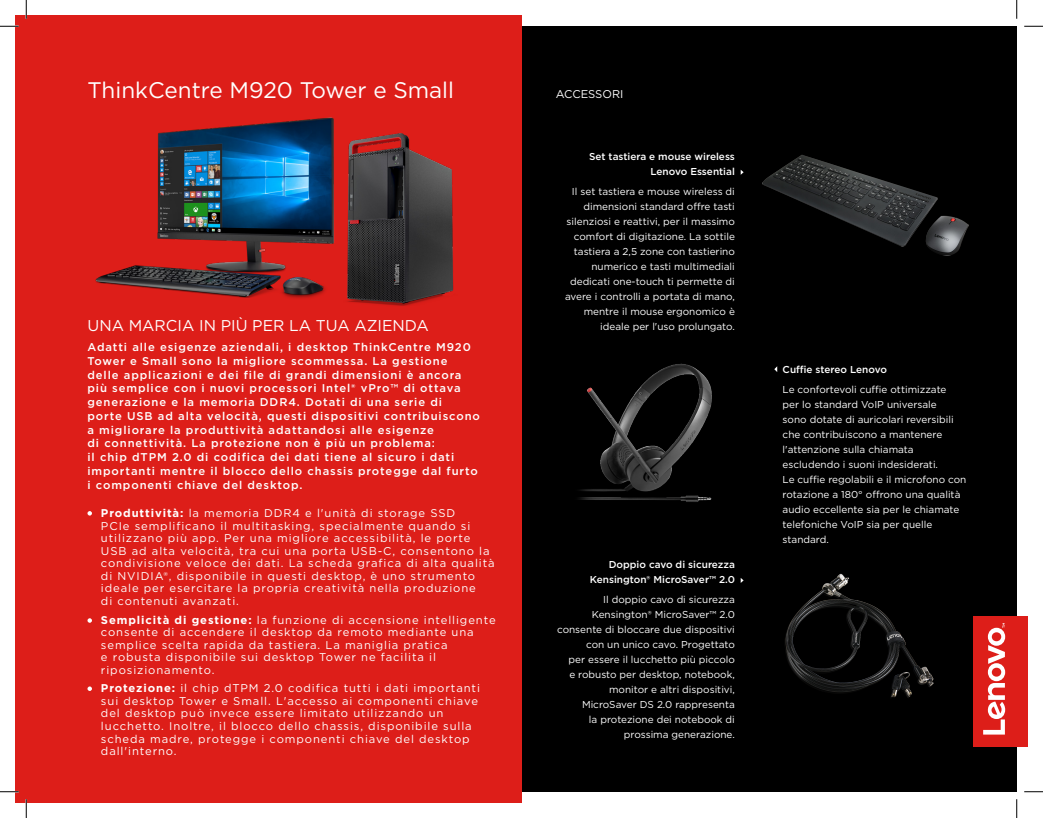
<style>
.page{position:relative;width:1043px;height:818px;background:#fff}
.page>*{position:absolute;margin:0;border:0;box-sizing:border-box;transform-origin:0 0}
.t1{font:22.5px "Gotham";color:#fff}
.t2{font:15.62px "Gotham";color:#fff}
.t3{font:11.25px/12.5px "Gotham";letter-spacing:.08em;color:#fff}
.t4{font:500 11.25px/13.8px "Gotham";letter-spacing:.08em;color:#fff}
.t5{font:11.25px "Gotham";color:#fff}
.t6{font:10px/15px "Gotham";color:#fff;text-align:right}
.t7{font:500 10px/15px "Gotham";color:#fff;text-align:right}
.s1{font-weight:700}
</style>
<div class="page">
<div style="left:521px;top:26px;width:495px;height:765px;background:#000"></div>
<div style="left:15px;top:15px;width:506px;height:787px;background:#dd1e19"></div>
<div style="left:973px;top:616px;width:54px;height:130px;background:#dd1e19"></div>
<svg style="left:983px;top:623px;width:22px;height:111px"></svg>
<svg style="left:87px;top:511px;width:5px;height:4px"></svg>
<svg style="left:87px;top:618px;width:5px;height:4px"></svg>
<svg style="left:87px;top:686px;width:5px;height:5px"></svg>
<img style="left:95px;top:117px;width:239px;height:181px">
<svg style="left:774px;top:366px;width:3px;height:6px"></svg>
<img style="left:762px;top:155px;width:207px;height:101px">
<img style="left:785px;top:573px;width:149px;height:125px">
<svg style="left:740px;top:170px;width:3px;height:5px"></svg>
<svg style="left:740px;top:578px;width:3px;height:5px"></svg>
<img style="left:579px;top:363px;width:133px;height:139px">
<img style="left:347px;top:133px;width:107px;height:173px">
<svg style="left:0;top:25px;width:19px;height:2px"></svg>
<svg style="left:1024px;top:25px;width:18px;height:2px"></svg>
<svg style="left:0;top:790px;width:19px;height:2px"></svg>
<svg style="left:1024px;top:791px;width:18px;height:1px"></svg>
<svg style="left:25px;top:0;width:2px;height:19px"></svg>
<svg style="left:25px;top:799px;width:2px;height:19px"></svg>
<svg style="left:1016px;top:0;width:1px;height:19px"></svg>
<svg style="left:1016px;top:799px;width:1px;height:19px"></svg>
<p class="t1" style="left:87px;top:76px;width:368px">ThinkCentre M920 Tower e Small</p>
<p class="t5" style="left:556px;top:87px;width:69px">ACCESSORI</p>
<p class="t2" style="left:87px;top:315px;width:343px">UNA MARCIA IN PIÙ PER LA TUA AZIENDA</p>
<p class="t4" style="left:87px;top:340px;width:394px">Adatti alle esigenze aziendali, i desktop ThinkCentre M920<br>Tower e Small sono la migliore scommessa. La gestione delle applicazioni e dei file di grandi dimensioni è ancora più semplice con i nuovi processori Intel® vPro™ di ottava generazione e la memoria DDR4. Dotati di una serie di<br>porte USB ad alta velocità, questi dispositivi contribuiscono a migliorare la produttività adattandosi alle esigenze<br>di connettività. La protezione non è più un problema:<br>il chip dTPM 2.0 di codifica dei dati tiene al sicuro i dati importanti mentre il blocco dello chassis protegge dal furto i componenti chiave del desktop.</p>
<p class="t3" style="left:101px;top:507px;width:395px"><span class="s1">Produttività:</span> la memoria DDR4 e l'unità di storage SSD<br>PCIe semplificano il multitasking, specialmente quando si utilizzano più app. Per una migliore accessibilità, le porte USB ad alta velocità, tra cui una porta USB-C, consentono la condivisione veloce dei dati. La scheda grafica di alta qualità di NVIDIA®, disponibile in questi desktop, è uno strumento ideale per esercitare la propria creatività nella produzione<br>di contenuti avanzati.</p>
<p class="t3" style="left:101px;top:613px;width:396px"><span class="s1">Semplicità di gestione:</span> la funzione di accensione intelligente consente di accendere il desktop da remoto mediante una semplice scelta rapida da tastiera. La maniglia pratica<br>e robusta disponibile sui desktop Tower ne facilita il riposizionamento.</p>
<p class="t3" style="left:101px;top:682px;width:380px"><span class="s1">Protezione:</span> il chip dTPM 2.0 codifica tutti i dati importanti sui desktop Tower e Small. L'accesso ai componenti chiave del desktop può invece essere limitato utilizzando un lucchetto. Inoltre, il blocco dello chassis, disponibile sulla scheda madre, protegge i componenti chiave del desktop dall'interno.</p>
<p class="t7" style="left:589px;top:149px;width:147px">Set tastiera e mouse wireless<br>Lenovo Essential</p>
<p class="t6" style="left:565px;top:183px;width:171px">Il set tastiera e mouse wireless di dimensioni standard offre tasti silenziosi e reattivi, per il massimo comfort di digitazione. La sottile tastiera a 2,5 zone con tastierino numerico e tasti multimediali dedicati one-touch ti permette di avere i controlli a portata di mano, mentre il mouse ergonomico è ideale per l'uso prolungato.</p>
<p class="t7" style="left:590px;top:557px;width:146px">Doppio cavo di sicurezza<br>Kensington® MicroSaver™ 2.0</p>
<p class="t6" style="left:557px;top:592px;width:179px">Il doppio cavo di sicurezza<br>Kensington® MicroSaver™ 2.0 consente di bloccare due dispositivi con un unico cavo. Progettato<br>per essere il lucchetto più piccolo<br>e robusto per desktop, notebook, monitor e altri dispositivi,<br>MicroSaver DS 2.0 rappresenta<br>la protezione dei notebook di prossima generazione.</p>
<p class="t7" style="left:782px;top:361px;width:106px">Cuffie stereo Lenovo</p>
<p class="t6" style="left:782px;top:381px;width:185px;text-align:left">Le confortevoli cuffie ottimizzate<br>per lo standard VoIP universale<br>sono dotate di auricolari reversibili che contribuiscono a mantenere l'attenzione sulla chiamata escludendo i suoni indesiderati.<br>Le cuffie regolabili e il microfono con rotazione a 180° offrono una qualità audio eccellente sia per le chiamate telefoniche VoIP sia per quelle standard.</p>
</div>
